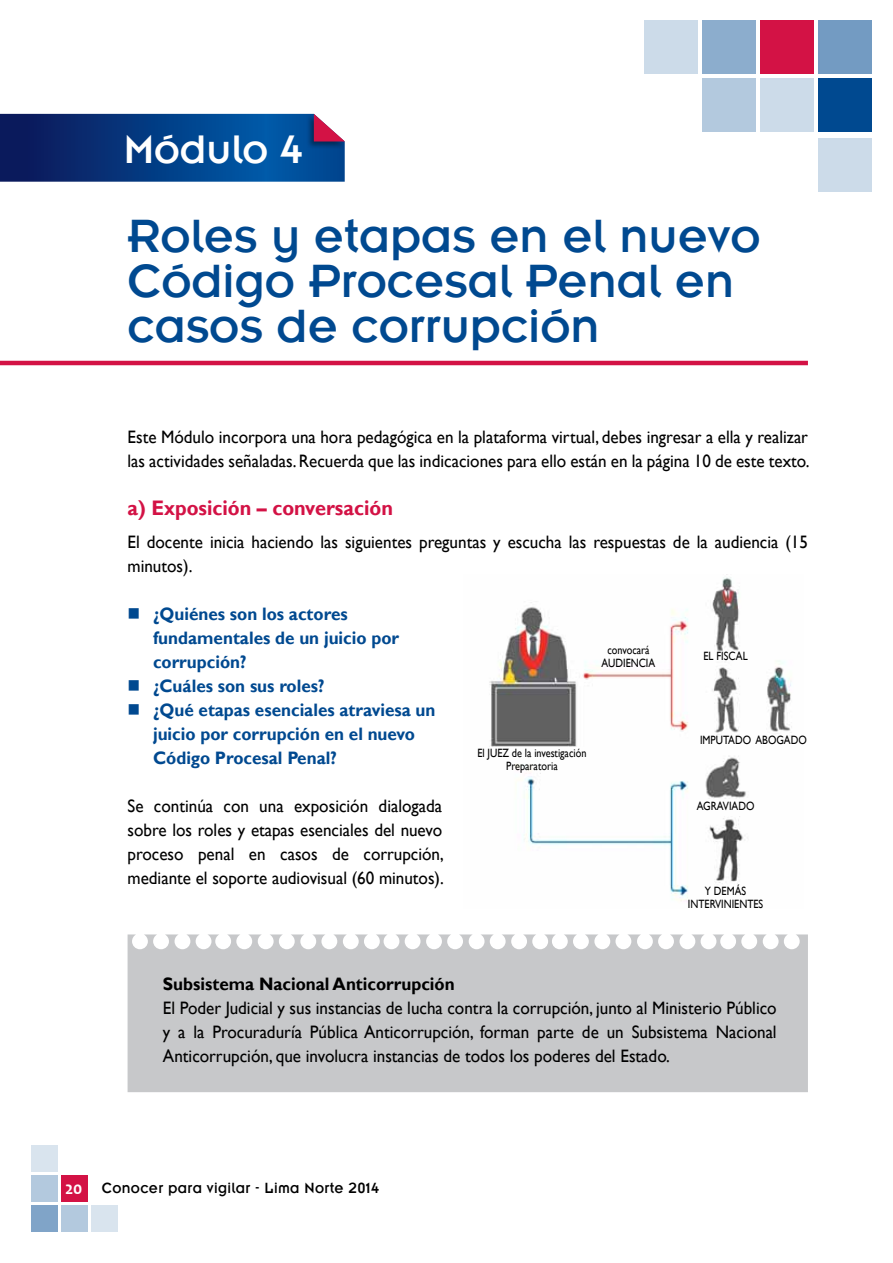
<style>
.page{position:relative;width:893px;height:1263px;background:#fff}
.page>*{position:absolute;margin:0;border:0;box-sizing:border-box;transform-origin:0 0}
.t1{font:48px/45px "Emblem";color:#004990}
.t2{font:40.95px "Emblem";color:#fff}
.t3{font:700 21px "Gill Sans";color:#d31245;scale:.95 1}
.t4{font:18px/24px "Gill Sans";color:#000;scale:.95 1}
.t5{font:700 18px/24px "Gill Sans";color:#004990;scale:.95 1}
.t6{font:700 18px "Gill Sans";color:#000;scale:.95 1}
.t7{font:15.15px "Emblem";letter-spacing:.025em;color:#000;scale:.95 1}
.t8{font:12px/13px "Gill Sans";color:#000;text-align:center;scale:.85 1}
.s1{font-family:"Candara";font-weight:700;font-size:18.45px;color:#fff}
</style>
<div class="page">
<div style="left:31px;top:1205px;width:27px;height:26px;background:#80a4c8"></div>
<div style="left:61px;top:1175px;width:27px;height:27px;background:#d31245"></div>
<div style="left:61px;top:1205px;width:27px;height:26px;background:#b3c9de"></div>
<div style="left:31px;top:1175px;width:27px;height:27px;background:#b3c9de"></div>
<div style="left:31px;top:1145px;width:27px;height:27px;background:#d9e4ee"></div>
<div style="left:91px;top:1205px;width:26px;height:26px;background:#d9e4ee"></div>
<div style="left:128px;top:934px;width:680px;height:158px;background:#c7c8ca"></div>
<hr style="left:0;top:361px;width:808px;height:4px;background:#d31245">
<img style="left:489px;top:574px;width:303px;height:328px">
<div style="left:306px;top:113px;width:40px;height:36px;background:#000;opacity:.4"></div>
<svg style="left:0;top:114px;width:345px;height:68px;background:#0c3e84"></svg>
<div style="left:818px;top:79px;width:54px;height:53px;background:#004990"></div>
<div style="left:761px;top:79px;width:53px;height:53px;background:#ccdbe9"></div>
<div style="left:703px;top:79px;width:53px;height:53px;background:#b3c9de"></div>
<div style="left:818px;top:20px;width:54px;height:54px;background:#739bc2"></div>
<div style="left:761px;top:20px;width:53px;height:54px;background:#d31245"></div>
<div style="left:703px;top:20px;width:53px;height:54px;background:#8cadcd"></div>
<div style="left:645px;top:20px;width:53px;height:54px;background:#ccdbe9"></div>
<div style="left:818px;top:138px;width:54px;height:53px;background:#ccdbe9"></div>
<h2 class="t2" style="left:124px;top:128px;width:180px">Módulo 4</h2>
<h1 class="t1" style="left:128px;top:214px;width:634px">Roles y etapas en el nuevo<br>Código Procesal Penal en casos de corrupción</h1>
<p class="t4" style="left:128px;top:426px;width:719px">Este Módulo incorpora una hora pedagógica en la plataforma virtual, debes ingresar a ella y realizar las actividades señaladas. Recuerda que las indicaciones para ello están en la página 10 de este texto.</p>
<p class="t3" style="left:128px;top:496px;width:281px">a) Exposición – conversación</p>
<p class="t4" style="left:128px;top:530px;width:718px">El docente inicia haciendo las siguientes preguntas y escucha las respuestas de la audiencia (15 minutos).</p>
<p class="t5" style="left:153px;top:602px;width:299px">¿Quiénes son los actores fundamentales de un juicio por corrupción?<br>¿Cuáles son sus roles?<br>¿Qué etapas esenciales atraviesa un juicio por corrupción en el nuevo<br>Código Procesal Penal?</p>
<p class="t4" style="left:128px;top:794px;width:335px;text-align:justify">Se continúa con una exposición dialogada sobre los roles y etapas esenciales del nuevo proceso penal en casos de corrupción, mediante el soporte audiovisual (60 minutos).</p>
<p class="t8" style="left:602px;top:644px;width:65px">convocará<br>AUDIENCIA</p>
<p class="t8" style="left:703px;top:649px;width:23px">el fiscal</p>
<p class="t8" style="left:700px;top:733px;width:9px">imputado</p>
<p class="t8" style="left:755px;top:733px;width:10px">abogado</p>
<p class="t8" style="left:477px;top:747px;width:130px">El JUEZ de la investigación<br>Preparatoria</p>
<p class="t8" style="left:697px;top:799px;width:9px">agraviado</p>
<p class="t8" style="left:705px;top:884px;width:49px">y demás</p>
<p class="t8" style="left:688px;top:897px;width:8px">intervinientes</p>
<p class="t6" style="left:163px;top:973px;width:309px">Subsistema Nacional Anticorrupción</p>
<p class="t4" style="left:163px;top:996px;width:648px;text-align:justify">El Poder Judicial y sus instancias de lucha contra la corrupción, junto al Ministerio Público y a la Procuraduría Pública Anticorrupción, forman parte de un Subsistema Nacional Anticorrupción, que involucra instancias de todos los poderes del Estado.</p>
<p class="t7" style="left:65px;top:1180px;width:332px"><span class="s1">20</span> Conocer para vigilar - Lima Norte 2014</p>
</div>
